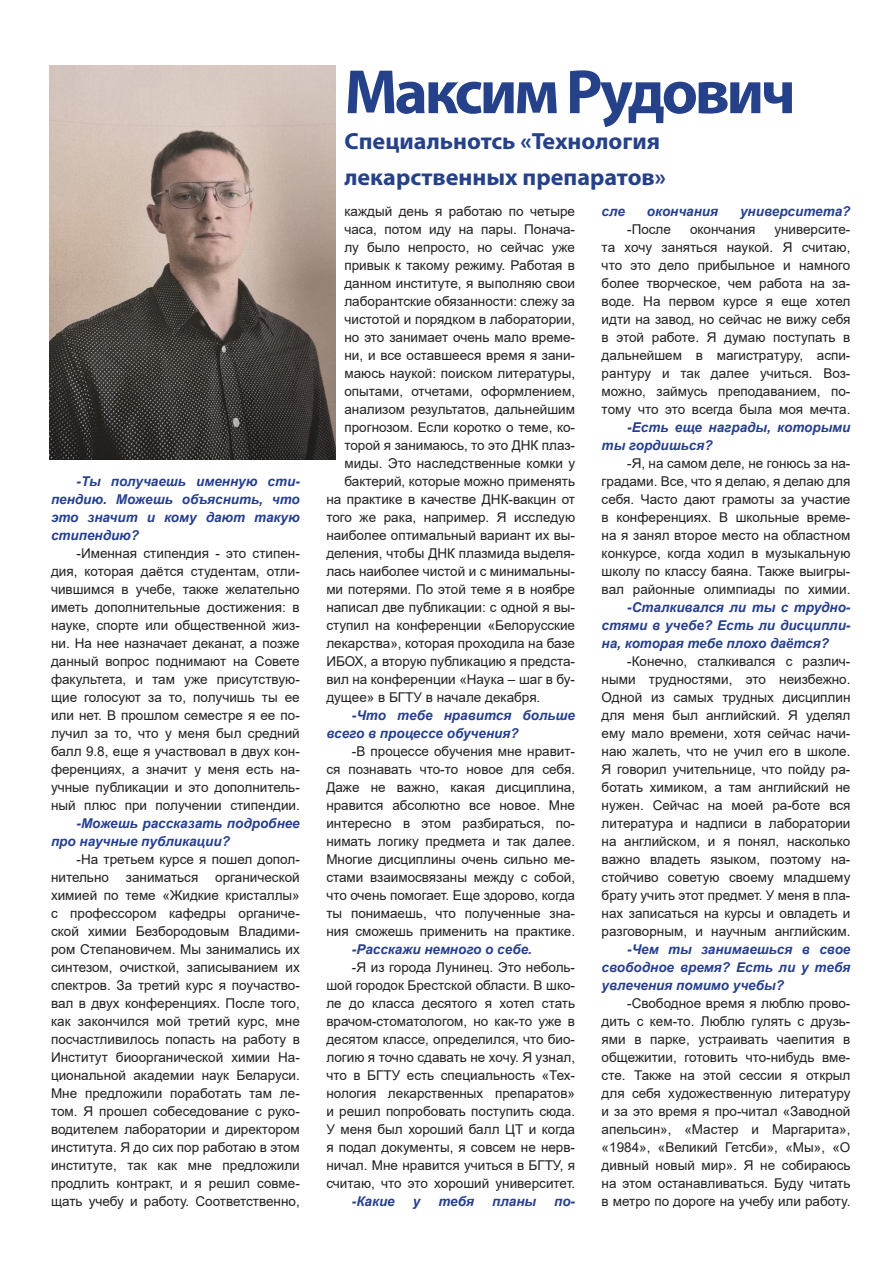
<style>
.page{position:relative;width:893px;height:1263px;background:#fff}
.page>*{position:absolute;margin:0;border:0;box-sizing:border-box;transform-origin:0 0}
.t1{font:700 63px "Myriad Pro";letter-spacing:-.05em;color:#24418a}
.t2{font:700 23.4px "Myriad Pro";color:#24418a}
.t3{font:13.5px/18px "Arial";color:#231f20;text-align:justify}
.t4{font:italic 700 13.5px/18px "Arial";color:#253f8e;text-align:justify}
</style>
<div class="page">
<img style="left:50px;top:66px;width:286px;height:393px">
<p class="t4" style="left:51px;top:473px;width:250px;text-indent:26px">-Ты получаешь именную сти&shy;пендию. Можешь объяснить, что это значит и кому дают такую стипендию?</p>
<p class="t3" style="left:51px;top:544px;width:250px;text-indent:26px">-Именная стипендия - это стипен&shy;дия, которая даётся студентам, отли&shy;чившимся в учебе, также желательно иметь дополнительные достижения: в науке, спорте или общественной жиз&shy;ни. На нее назначает деканат, а позже данный вопрос поднимают на Совете факультета, и там уже присутствую&shy;щие голосуют за то, получишь ты ее или нет. В прошлом семестре я ее по&shy;лучил за то, что у меня был средний балл 9.8, еще я участвовал в двух кон&shy;ференциях, а значит у меня есть на&shy;учные публикации и это дополнитель&shy;ный плюс при получении стипендии.</p>
<p class="t4" style="left:51px;top:815px;width:250px;text-indent:26px">-Можешь рассказать подробнее про научные публикации?</p>
<p class="t3" style="left:51px;top:850px;width:250px;text-indent:26px">-На третьем курсе я пошел допол&shy;нительно</p>
<p class="t3" style="left:51px;top:868px;width:250px;text-indent:164px">органической химией по теме «Жидкие кристаллы» с профессором кафедры органиче&shy;ской химии Безбородовым Владими&shy;ром Степановичем. Мы занимались их синтезом, очисткой, записыванием их спектров. За третий курс я поучаство&shy;вал в двух конференциях. После того, как закончился мой третий курс, мне посчастливилось попасть на работу в Институт биоорганической химии На&shy;циональной академии наук Беларуси.<br>Мне предложили поработать там ле&shy;том. Я прошел собеседование с руко&shy;водителем лаборатории и директором института. Я до сих пор работаю в этом институте, так как мне предложили продлить контракт, и я решил совме&shy;щать учебу и работу. Соответственно,</p>
<p class="t3" style="left:126px;top:868px;width:74px">заниматься</p>
<p class="t1" style="left:344px;top:51px;width:453px">Максим Рудович</p>
<p class="t2" style="left:344px;top:126px;width:317px">Специальнотсь «Технология</p>
<p class="t2" style="left:344px;top:162px;width:323px">лекарственных препаратов»</p>
<p class="t3" style="left:344px;top:202px;width:232px">каждый день я работаю по четыре</p>
<p class="t3" style="left:344px;top:220px;width:232px">часа, потом иду на пары. Понача-</p>
<p class="t3" style="left:344px;top:238px;width:232px">лу было непросто, но сейчас уже</p>
<p class="t3" style="left:344px;top:256px;width:232px">привык к такому режиму. Работая в</p>
<p class="t3" style="left:344px;top:274px;width:232px">данном институте, я выполняю свои</p>
<p class="t3" style="left:344px;top:292px;width:232px">лаборантские обязанности: слежу за</p>
<p class="t3" style="left:344px;top:310px;width:232px">чистотой и порядком в лаборатории,</p>
<p class="t3" style="left:344px;top:328px;width:232px">но это занимает очень мало време-</p>
<p class="t3" style="left:344px;top:346px;width:232px">ни, и все оставшееся время я зани-</p>
<p class="t3" style="left:344px;top:364px;width:232px">маюсь наукой: поиском литературы,</p>
<p class="t3" style="left:344px;top:382px;width:232px">опытами, отчетами, оформлением,</p>
<p class="t3" style="left:344px;top:400px;width:232px">анализом результатов, дальнейшим</p>
<p class="t3" style="left:344px;top:418px;width:232px">прогнозом. Если коротко о теме, ко-</p>
<p class="t3" style="left:344px;top:436px;width:232px">торой я занимаюсь, то это ДНК плаз-</p>
<p class="t3" style="left:344px;top:454px;width:232px">миды. Это наследственные комки у</p>
<p class="t3" style="left:344px;top:472px;width:232px">бактерий, которые можно применять</p>
<p class="t3" style="left:326px;top:490px;width:250px">на практике в качестве ДНК-вакцин от</p>
<p class="t3" style="left:326px;top:508px;width:250px">того же рака, например. Я исследую</p>
<p class="t3" style="left:326px;top:526px;width:250px">наиболее оптимальный вариант их вы-</p>
<p class="t3" style="left:326px;top:544px;width:250px">деления, чтобы ДНК плазмида выделя-</p>
<p class="t3" style="left:326px;top:562px;width:250px">лась наиболее чистой и с минимальны-</p>
<p class="t3" style="left:326px;top:580px;width:250px">ми потерями. По этой теме я в ноябре</p>
<p class="t3" style="left:326px;top:598px;width:250px">написал две публикации: с одной я вы-</p>
<p class="t3" style="left:326px;top:616px;width:250px">ступил на конференции «Белорусские</p>
<p class="t3" style="left:326px;top:634px;width:250px">лекарства», которая проходила на базе</p>
<p class="t3" style="left:326px;top:652px;width:250px">ИБОХ, а вторую публикацию я предста-</p>
<p class="t3" style="left:326px;top:670px;width:250px">вил на конференции «Наука – шаг в бу-</p>
<p class="t3" style="left:326px;top:688px;width:216px">дущее» в БГТУ в начале декабря.</p>
<p class="t4" style="left:326px;top:707px;width:250px;text-indent:26px">-Что тебе нравится больше всего в процессе обучения?</p>
<p class="t3" style="left:326px;top:742px;width:250px;text-indent:26px">-В процессе обучения мне нравит&shy;ся познавать что-то новое для себя.<br>Даже не важно, какая дисциплина, нравится абсолютно все новое. Мне интересно в этом разбираться, по&shy;нимать логику предмета и так далее.<br>Многие дисциплины очень сильно ме&shy;стами взаимосвязаны между с собой, что очень помогает. Еще здорово, когда ты понимаешь, что полученные зна&shy;ния сможешь применить на практике.</p>
<p class="t4" style="left:352px;top:941px;width:182px">-Расскажи немного о себе.</p>
<p class="t3" style="left:326px;top:958px;width:250px;text-indent:26px">-Я из города Лунинец. Это неболь&shy;шой городок Брестской области. В шко&shy;ле до класса десятого я хотел стать врачом-стоматологом, но как-то уже в десятом классе, определился, что био&shy;логию я точно сдавать не хочу. Я узнал, что в БГТУ есть специальность «Тех&shy;нология лекарственных препаратов» и решил попробовать поступить сюда.<br>У меня был хороший балл ЦТ и когда я подал документы, я совсем не нерв&shy;ничал. Мне нравится учиться в БГТУ, я считаю, что это хороший университет.</p>
<p class="t4" style="left:352px;top:1193px;width:44px">-Какие</p>
<p class="t4" style="left:413px;top:1193px;width:9px">у</p>
<p class="t4" style="left:438px;top:1193px;width:37px">тебя</p>
<p class="t4" style="left:492px;top:1193px;width:45px">планы</p>
<p class="t4" style="left:554px;top:1193px;width:23px">по-</p>
<p class="t4" style="left:602px;top:203px;width:25px">сле</p>
<p class="t4" style="left:647px;top:203px;width:73px">окончания</p>
<p class="t4" style="left:740px;top:203px;width:112px">университета?</p>
<p class="t3" style="left:627px;top:220px;width:45px">-После</p>
<p class="t3" style="left:690px;top:220px;width:67px">окончания</p>
<p class="t3" style="left:602px;top:220px;width:250px;text-indent:173px">университе&shy;та хочу заняться наукой. Я считаю, что это дело прибыльное и намного более творческое, чем работа на за&shy;воде. На первом курсе я еще хотел идти на завод, но сейчас не вижу себя в этой работе. Я думаю поступать в дальнейшем в магистратуру, аспи&shy;рантуру и так далее учиться. Воз&shy;можно, займусь преподаванием, по&shy;тому что это всегда была моя мечта.</p>
<p class="t4" style="left:602px;top:419px;width:250px;text-indent:26px">-Есть еще награды, которыми ты гордишься?</p>
<p class="t3" style="left:602px;top:454px;width:250px;text-indent:26px">-Я, на самом деле, не гонюсь за на&shy;градами. Все, что я делаю, я делаю для себя. Часто дают грамоты за участие в конференциях. В школьные време&shy;на я занял второе место на областном конкурсе, когда ходил в музыкальную школу по классу баяна. Также выигры&shy;вал районные олимпиады по химии.</p>
<p class="t4" style="left:602px;top:599px;width:250px;text-indent:26px">-Сталкивался ли ты с трудно&shy;стями в учебе? Есть ли дисципли&shy;на, которая тебе плохо даётся?</p>
<p class="t3" style="left:602px;top:652px;width:250px;text-indent:26px">-Конечно, сталкивался с различ&shy;ными трудностями, это неизбежно.<br>Одной из самых трудных дисциплин для меня был английский. Я уделял ему мало времени, хотя сейчас начи&shy;наю жалеть, что не учил его в школе.<br>Я говорил учительнице, что пойду ра&shy;ботать химиком, а там английский не нужен. Сейчас на моей ра-боте вся литература и надписи в лаборатории на английском, и я понял, насколько важно владеть языком, поэтому на&shy;стойчиво советую своему младшему брату учить этот предмет. У меня в пла&shy;нах записаться на курсы и овладеть и разговорным, и научным английским.</p>
<p class="t4" style="left:602px;top:941px;width:250px;text-indent:26px">-Чем ты занимаешься в свое свободное время? Есть ли у тебя увлечения помимо учебы?</p>
<p class="t3" style="left:602px;top:994px;width:250px;text-indent:26px">-Свободное время я люблю прово&shy;дить с кем-то. Люблю гулять с друзь&shy;ями в парке, устраивать чаепития в общежитии, готовить что-нибудь вме&shy;сте. Также на этой сессии я открыл для себя художественную литературу и за это время я про-читал «Заводной апельсин», «Мастер и Маргарита», «1984», «Великий Гетсби», «Мы», «О дивный новый мир». Я не собираюсь на этом останавливаться. Буду читать в метро по дороге на учебу или работу.</p>
</div>
